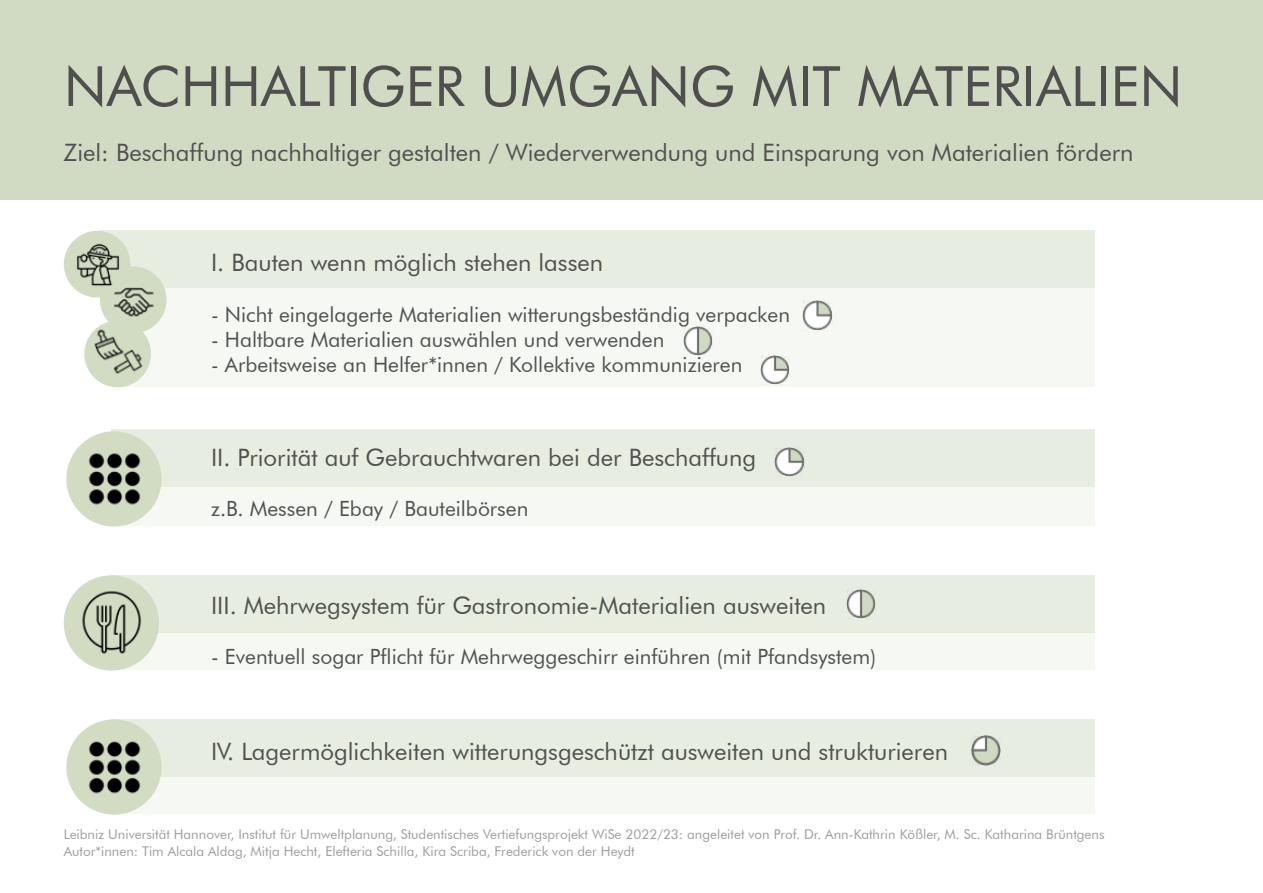
<style>
.page{position:relative;width:1263px;height:893px;background:#fff}
.page>*{position:absolute;margin:0;border:0;box-sizing:border-box;transform-origin:0 0}
.t1{font:55.5px "Futura BT";color:#4f4f4f}
.t2{font:24px "Futura BT";color:#515151}
.t3{font:21px "Futura BT";color:#515151}
.t4{font:13.5px/16.2px "Futura BT";color:#9d9d9d}
</style>
<div class="page">
<div style="left:0;top:0;width:1263px;height:200px;background:#d1dac2"></div>
<div style="left:99px;top:231px;width:995px;height:57px;background:#e8ede1"></div>
<div style="left:111px;top:575px;width:983px;height:57px;background:#e8ede1"></div>
<div style="left:111px;top:720px;width:983px;height:57px;background:#e8ede1"></div>
<div style="left:111px;top:429px;width:983px;height:58px;background:#e8ede1"></div>
<div style="left:122px;top:288px;width:972px;height:99px;background:#f5f8f3"></div>
<div style="left:122px;top:632px;width:972px;height:38px;background:#f5f8f3"></div>
<div style="left:122px;top:777px;width:972px;height:36px;background:#f5f8f3"></div>
<div style="left:108px;top:487px;width:986px;height:38px;background:#f5f8f3"></div>
<svg style="left:66px;top:431px;width:96px;height:96px"></svg>
<img style="left:69px;top:434px;width:90px;height:90px">
<svg style="left:66px;top:719px;width:96px;height:96px"></svg>
<img style="left:69px;top:722px;width:90px;height:90px">
<img style="left:64px;top:575px;width:95px;height:96px">
<img style="left:100px;top:266px;width:67px;height:66px">
<div style="left:84px;top:321px;width:67px;height:66px;background:#d1dcc3;border-radius:50%"></div>
<img style="left:89px;top:324px;width:28px;height:37px">
<img style="left:108px;top:344px;width:43px;height:41px">
<img style="left:65px;top:231px;width:65px;height:66px">
<img style="left:971px;top:736px;width:29px;height:29px">
<img style="left:803px;top:301px;width:29px;height:29px">
<img style="left:760px;top:355px;width:30px;height:29px">
<img style="left:775px;top:448px;width:29px;height:29px">
<img style="left:683px;top:326px;width:30px;height:30px">
<img style="left:846px;top:589px;width:29px;height:29px">
<h1 class="t1" style="left:64px;top:53px;width:1120px">NACHHALTIGER UMGANG MIT MATERIALIEN</h1>
<p class="t2" style="left:64px;top:138px;width:1071px">Ziel: Beschaffung nachhaltiger gestalten / Wiederverwendung und Einsparung von Materialien fördern</p>
<p class="t2" style="left:211px;top:248px;width:394px">I. Bauten wenn möglich stehen lassen</p>
<p class="t3" style="left:211px;top:301px;width:580px">- Nicht eingelagerte Materialien witterungsbeständig verpacken</p>
<p class="t3" style="left:211px;top:327px;width:455px">- Haltbare Materialien auswählen und verwenden</p>
<p class="t3" style="left:211px;top:352px;width:533px">- Arbeitsweise an Helfer*innen / Kollektive kommunizieren</p>
<p class="t2" style="left:211px;top:443px;width:547px">II. Priorität auf Gebrauchtwaren bei der Beschaffung</p>
<p class="t3" style="left:211px;top:496px;width:319px">z.B. Messen / Ebay / Bauteilbörsen</p>
<p class="t2" style="left:211px;top:590px;width:617px">III. Mehrwegsystem für Gastronomie-Materialien ausweiten</p>
<p class="t3" style="left:211px;top:644px;width:667px">- Eventuell sogar Pflicht für Mehrweggeschirr einführen (mit Pfandsystem)</p>
<p class="t2" style="left:211px;top:737px;width:738px">IV. Lagermöglichkeiten witterungsgeschützt ausweiten und strukturieren</p>
<p class="t4" style="left:64px;top:826px;width:1042px">Leibniz Universität Hannover, Institut für Umweltplanung, Studentisches Vertiefungsprojekt WiSe 2022/23: angeleitet von Prof. Dr. Ann-Kathrin Kößler, M. Sc. Katharina Brüntgens<br>Autor*innen: Tim Alcala Aldag, Mitja Hecht, Elefteria Schilla, Kira Scriba, Frederick von der Heydt</p>
</div>
